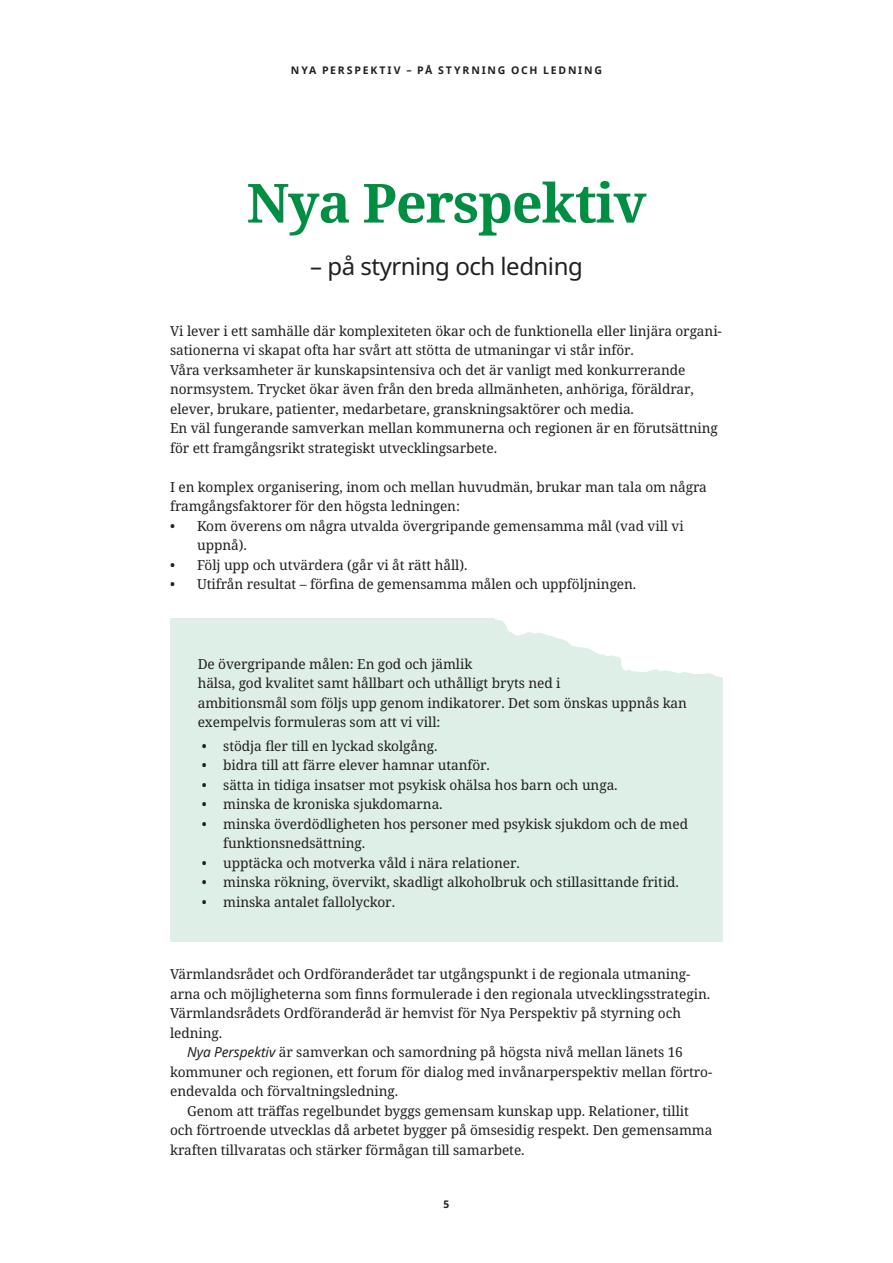
<style>
.page{position:relative;width:893px;height:1263px;background:#fff}
.page>*{position:absolute;margin:0;border:0;box-sizing:border-box;transform-origin:0 0}
.t1{font:700 54px "Noto Serif";letter-spacing:-.02em;color:#008f42}
.t2{font:24px "Noto Sans";letter-spacing:-.02em;color:#231f20}
.t3{font:13.8px/19.5px "Noto Serif";letter-spacing:-.005em;color:#231f20}
.t4{font:700 10.5px "Noto Sans";letter-spacing:.17em;color:#231f20}
.s1{font-family:"Noto Sans";font-style:italic}
</style>
<div class="page">
<div style="left:170px;top:619px;width:553px;height:323px;background:#deefe7"></div>
<svg style="left:494px;top:618px;width:229px;height:59px"></svg>
<p class="t4" style="left:291px;top:63px;width:313px">NYA PERSPEKTIV – PÅ STYRNING OCH LEDNING</p>
<h1 class="t1" style="left:247px;top:165px;width:401px">Nya Perspektiv</h1>
<h2 class="t2" style="left:310px;top:250px;width:274px">– på styrning och ledning</h2>
<p class="t3" style="left:170px;top:321px;width:553px">Vi lever i ett samhälle där komplexiteten ökar och de funktionella eller linjära organi&shy;sationerna vi skapat ofta har svårt att stötta de utmaningar vi står inför.<br>Våra verksamheter är kunskapsintensiva och det är vanligt med konkurrerande normsystem. Trycket ökar även från den breda allmänheten, anhöriga, föräldrar, elever, brukare, patienter, medarbetare, granskningsaktörer och media.<br>En väl fungerande samverkan mellan kommunerna och regionen är en förutsättning för ett framgångsrikt strategiskt utvecklingsarbete.</p>
<p class="t3" style="left:170px;top:477px;width:538px">I en komplex organisering, inom och mellan huvudmän, brukar man tala om några framgångsfaktorer för den högsta ledningen:</p>
<p class="t3" style="left:197px;top:516px;width:488px;text-indent:-27px">• Kom överens om några utvalda övergripande gemensamma mål (vad vill vi uppnå).</p>
<p class="t3" style="left:170px;top:555px;width:299px">• Följ upp och utvärdera (går vi åt rätt håll).</p>
<p class="t3" style="left:170px;top:575px;width:468px">• Utifrån resultat – förfina de gemensamma målen och uppföljningen.</p>
<p class="t3" style="left:198px;top:654px;width:491px">De övergripande målen: En god och jämlik<br>hälsa, god kvalitet samt hållbart och uthålligt bryts ned i<br>ambitionsmål som följs upp genom indikatorer. Det som önskas uppnås kan exempelvis formuleras som att vi vill:</p>
<p class="t3" style="left:202px;top:736px;width:237px">• stödja fler till en lyckad skolgång.</p>
<p class="t3" style="left:202px;top:756px;width:290px">• bidra till att färre elever hamnar utanför.</p>
<p class="t3" style="left:202px;top:775px;width:417px">• sätta in tidiga insatser mot psykisk ohälsa hos barn och unga.</p>
<p class="t3" style="left:202px;top:795px;width:242px">• minska de kroniska sjukdomarna.</p>
<p class="t3" style="left:223px;top:814px;width:466px;text-indent:-21px">• minska överdödligheten hos personer med psykisk sjukdom och de med funktionsnedsättning.</p>
<p class="t3" style="left:202px;top:853px;width:319px">• upptäcka och motverka våld i nära relationer.</p>
<p class="t3" style="left:202px;top:873px;width:479px">• minska rökning, övervikt, skadligt alkoholbruk och stillasittande fritid.</p>
<p class="t3" style="left:202px;top:892px;width:195px">• minska antalet fallolyckor.</p>
<p class="t3" style="left:170px;top:965px;width:522px">Värmlandsrådet och Ordföranderådet tar utgångspunkt i de regionala utmaning-</p>
<p class="t3" style="left:170px;top:984px;width:542px">arna och möjligheterna som finns formulerade i den regionala utvecklingsstrategin.</p>
<p class="t3" style="left:170px;top:1004px;width:512px">Värmlandsrådets Ordföranderåd är hemvist för Nya Perspektiv på styrning och</p>
<p class="t3" style="left:170px;top:1023px;width:54px">ledning.</p>
<p class="t3" style="left:187px;top:1043px;width:497px"><span class="s1">Nya Perspektiv</span> är samverkan och samordning på högsta nivå mellan länets 16</p>
<p class="t3" style="left:170px;top:1062px;width:544px">kommuner och regionen, ett forum för dialog med invånarperspektiv mellan förtro-</p>
<p class="t3" style="left:170px;top:1082px;width:230px">endevalda och förvaltningsledning.</p>
<p class="t3" style="left:187px;top:1101px;width:503px">Genom att träffas regelbundet byggs gemensam kunskap upp. Relationer, tillit</p>
<p class="t3" style="left:170px;top:1121px;width:544px">och förtroende utvecklas då arbetet bygger på ömsesidig respekt. Den gemensamma</p>
<p class="t3" style="left:170px;top:1140px;width:356px">kraften tillvaratas och stärker förmågan till samarbete.</p>
<p class="t4" style="left:444px;top:1196px;width:7px">5</p>
</div>
